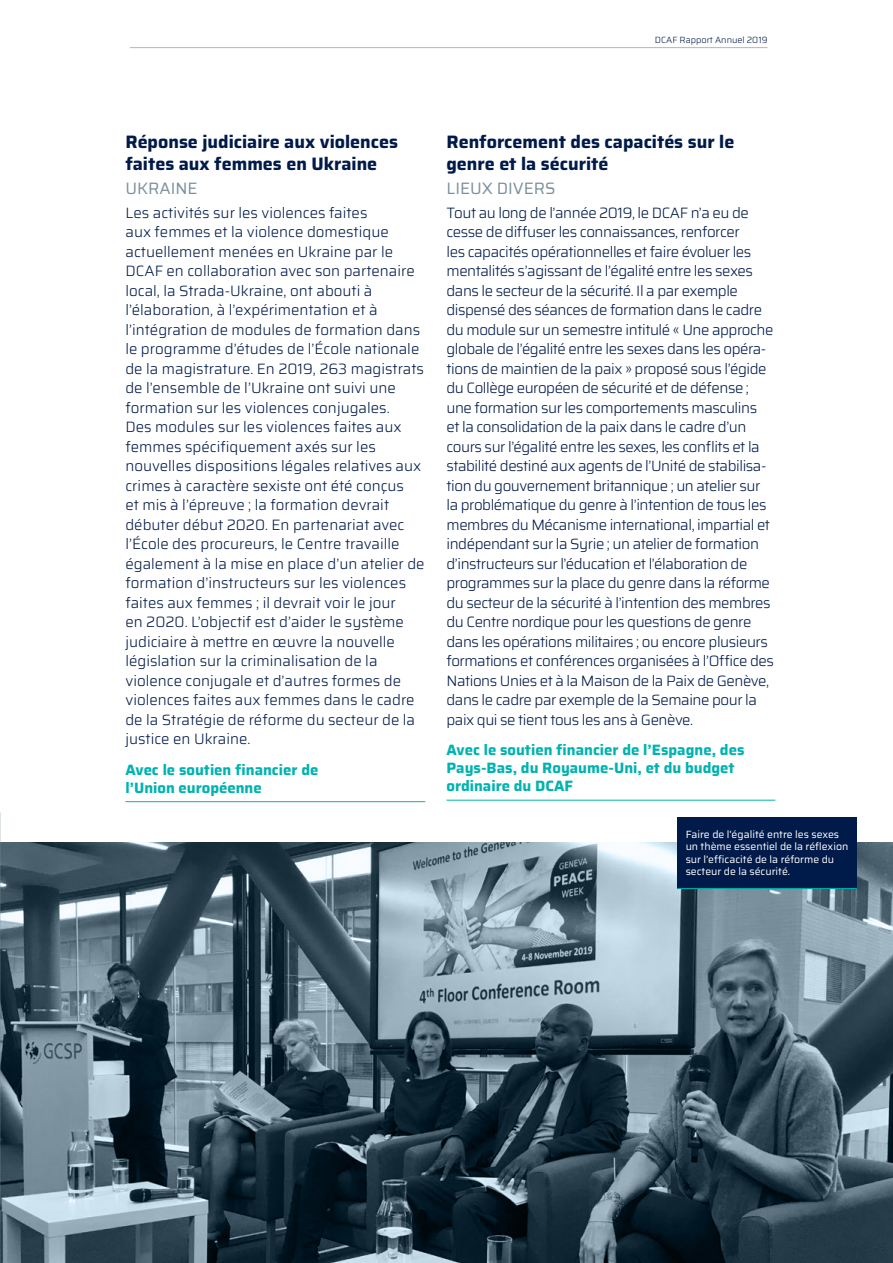
<style>
.page{position:relative;width:893px;height:1263px;background:#fff}
.page>*{position:absolute;margin:0;border:0;box-sizing:border-box;transform-origin:0 0}
.t1{font:700 18px/21.6px "Saira";color:#001a49}
.t2{font:16.5px "Saira";color:#7b909d}
.t3{font:300 15px/19.5px "Saira";letter-spacing:-.03em;color:#001a49}
.t4{font:300 15px/19.5px "Saira";color:#001a49}
.t5{font:700 15px/18px "Saira";color:#00b3b0}
.t6{font:10.5px/12.6px "Saira";color:#fff}
.t7{font:300 9px "Saira";color:#001a49}
</style>
<div class="page">
<hr style="left:130px;top:47px;width:637px;height:1px;background:#b2b5c9">
<img style="left:0;top:843px;width:893px;height:420px">
<hr style="left:125px;top:801px;width:300px;height:1px;background:#00b3b0">
<hr style="left:446px;top:800px;width:329px;height:1px;background:#00b3b0">
<div style="left:677px;top:817px;width:180px;height:71px;background:#001a49"></div>
<hr style="left:677px;top:888px;width:180px;height:1px;background:#00b3b0">
<p class="t7" style="left:655px;top:33px;width:114px">DCAF Rapport Annuel 2019</p>
<p class="t1" style="left:125px;top:131px;width:274px">Réponse judiciaire aux violences faites aux femmes en Ukraine</p>
<p class="t2" style="left:125px;top:176px;width:74px">UKRAINE</p>
<p class="t4" style="left:125px;top:202px;width:301px">Les activités sur les violences faites<br>aux femmes et la violence domestique actuellement menées en Ukraine par le DCAF en collaboration avec son partenaire local, la Strada-Ukraine, ont abouti à l’élaboration, à l’expérimentation et à l’intégration de modules de formation dans le programme d’études de l’École nationale de la magistrature. En 2019, 263 magistrats de l’ensemble de l’Ukraine ont suivi une formation sur les violences conjugales.<br>Des modules sur les violences faites aux femmes spécifiquement axés sur les nouvelles dispositions légales relatives aux crimes à caractère sexiste ont été conçus<br>et mis à l’épreuve ; la formation devrait débuter début 2020. En partenariat avec l’École des procureurs, le Centre travaille également à la mise en place d’un atelier de formation d’instructeurs sur les violences faites aux femmes ; il devrait voir le jour<br>en 2020. L’objectif est d’aider le système judiciaire à mettre en œuvre la nouvelle législation sur la criminalisation de la violence conjugale et d’autres formes de violences faites aux femmes dans le cadre de la Stratégie de réforme du secteur de la justice en Ukraine.</p>
<p class="t5" style="left:125px;top:761px;width:194px">Avec le soutien financier de l’Union européenne</p>
<p class="t1" style="left:446px;top:131px;width:289px">Renforcement des capacités sur le genre et la sécurité</p>
<p class="t2" style="left:446px;top:176px;width:110px">LIEUX DIVERS</p>
<p class="t3" style="left:446px;top:202px;width:329px">Tout au long de l’année 2019, le DCAF n’a eu de cesse de diffuser les connaissances, renforcer<br>les capacités opérationnelles et faire évoluer les mentalités s’agissant de l’égalité entre les sexes dans le secteur de la sécurité. Il a par exemple dispensé des séances de formation dans le cadre du module sur un semestre intitulé « Une approche globale de l’égalité entre les sexes dans les opéra&shy;tions de maintien de la paix » proposé sous l’égide du Collège européen de sécurité et de défense ; une formation sur les comportements masculins<br>et la consolidation de la paix dans le cadre d’un cours sur l’égalité entre les sexes, les conflits et la stabilité destiné aux agents de l’Unité de stabilisa&shy;tion du gouvernement britannique ; un atelier sur la problématique du genre à l’intention de tous les membres du Mécanisme international, impartial et indépendant sur la Syrie ; un atelier de formation d’instructeurs sur l’éducation et l’élaboration de programmes sur la place du genre dans la réforme du secteur de la sécurité à l’intention des membres du Centre nordique pour les questions de genre dans les opérations militaires ; ou encore plusieurs formations et conférences organisées à l’Office des Nations Unies et à la Maison de la Paix de Genève, dans le cadre par exemple de la Semaine pour la paix qui se tient tous les ans à Genève.</p>
<p class="t5" style="left:446px;top:741px;width:299px">Avec le soutien financier de l’Espagne, des<br>Pays-Bas, du Royaume-Uni, et du budget ordinaire du DCAF</p>
<p class="t6" style="left:686px;top:827px;width:164px">Faire de l’égalité entre les sexes un thème essentiel de la réflexion sur l’efficacité de la réforme du secteur de la sécurité.</p>
</div>
